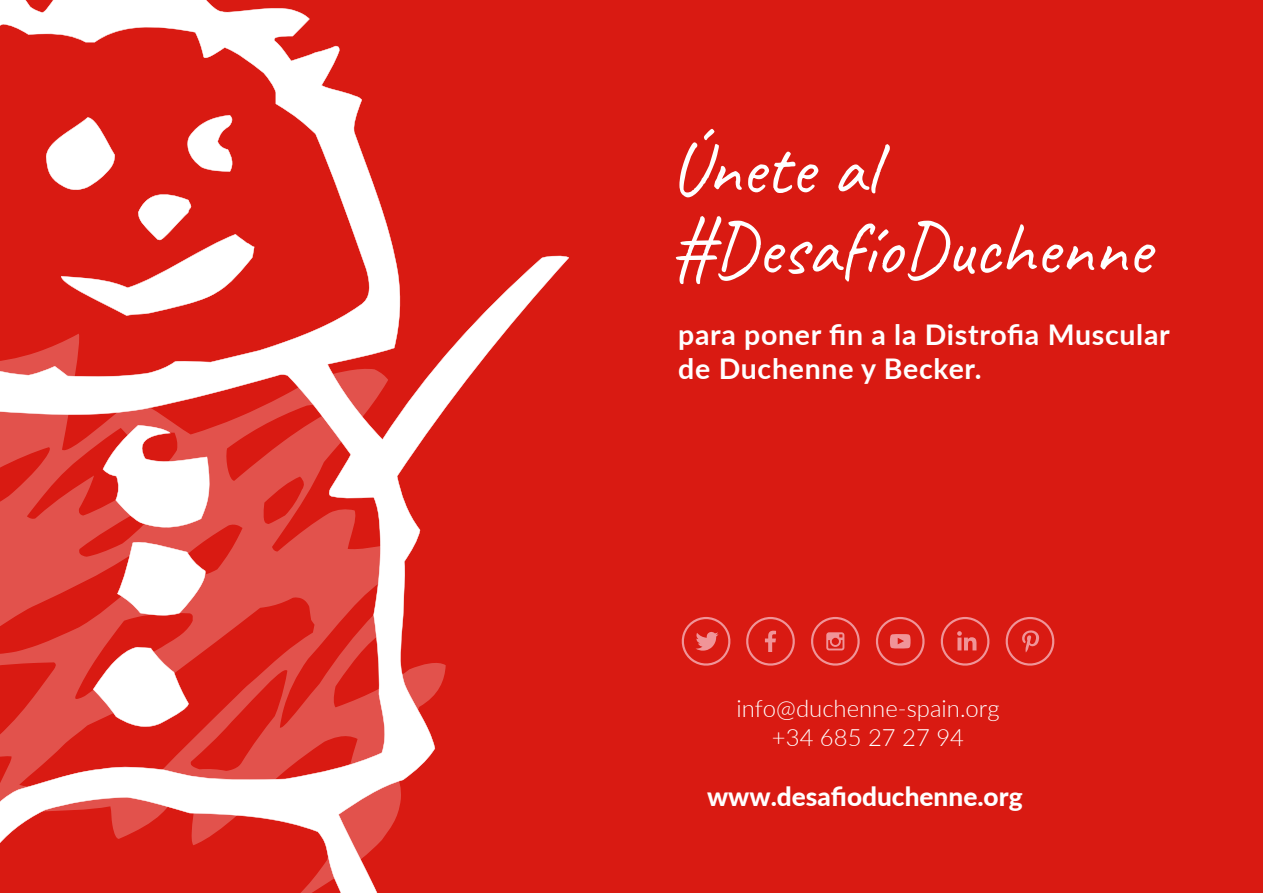
<style>
.page{position:relative;width:1263px;height:893px;background:#fff}
.page>*{position:absolute;margin:0;border:0;box-sizing:border-box;transform-origin:0 0}
.t1{font:75.15px/80.1px "Caveat";color:#fff}
.t2{font:700 28.5px/34.2px "Lato";letter-spacing:.025em;color:#fff}
.t3{font:800 26.25px "Lato";color:#fff}
.t4{font:300 23.85px/28.7px "Lato";color:#fff;text-align:center}
</style>
<div class="page">
<div style="left:0;top:0;width:1263px;height:892px;background:#d91a12"></div>
<svg style="left:746px;top:617px;width:49px;height:49px"></svg>
<svg style="left:681px;top:617px;width:50px;height:49px"></svg>
<svg style="left:940px;top:617px;width:50px;height:49px"></svg>
<svg style="left:1005px;top:617px;width:50px;height:49px"></svg>
<svg style="left:876px;top:617px;width:49px;height:49px"></svg>
<svg style="left:811px;top:617px;width:49px;height:49px"></svg>
<svg style="left:0;top:0;width:569px;height:892px"></svg>
<p class="t1" style="left:670px;top:128px;width:482px">Únete al #DesafíoDuchenne</p>
<p class="t2" style="left:678px;top:316px;width:493px">para poner fin a la Distrofia Muscular de Duchenne y Becker.</p>
<p class="t4" style="left:736px;top:694px;width:265px">info@duchenne-spain.org +34 685 27 27 94</p>
<p class="t3" style="left:707px;top:777px;width:317px">www.desafioduchenne.org</p>
</div>
